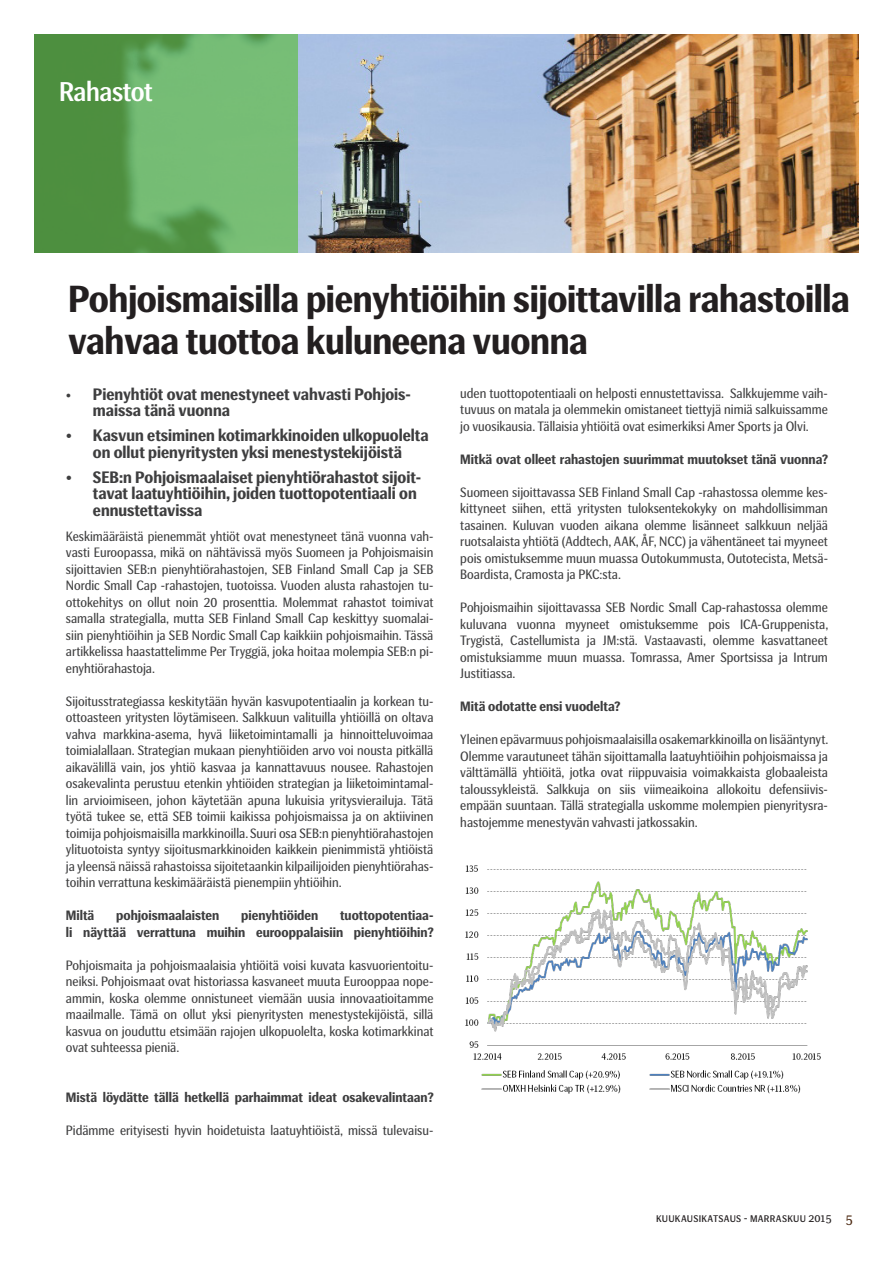
<style>
.page{position:relative;width:893px;height:1263px;background:#fff}
.page>*{position:absolute;margin:0;border:0;box-sizing:border-box;transform-origin:0 0}
.Headline_1_25_28{font:700 37.5px/42px "SEB Basic";letter-spacing:-.01em;color:#231f20}
.t1{font:500 27px "SEB Basic";letter-spacing:-.015em;color:#fff}
.t2{font:700 16.5px/16.5px "SEB Basic";color:#3e3e3f}
.t3{font:14.25px "SEB Basic";color:#4c2911}
.Body_text_9_11{font:13.5px/16.5px "SEB Basic";color:#3e3e3f;text-align:justify}
.Body_text_9_11-2{font:700 13.5px/16.5px "SEB Basic";color:#3e3e3f;text-align:right}
.t4{font:12px "SEB Basic";letter-spacing:.02em;color:#231f20}
.s1{font-size:14.25px}
</style>
<div class="page">
<img style="left:298px;top:34px;width:561px;height:219px">
<svg style="left:34px;top:34px;width:264px;height:219px;background:#64a95d"></svg>
<img style="left:465px;top:865px;width:356px;height:229px">
<h2 class="t1" style="left:59px;top:77px;width:95px">Rahastot</h2>
<p class="Headline_1_25_28" style="left:68px;top:279px;width:783px">Pohjoismaisilla pienyhtiöihin sijoittavilla rahastoilla vahvaa tuottoa kuluneena vuonna</p>
<p class="t2" style="left:93px;top:386px;width:320px;text-indent:-27px"><span class="s1">•</span> Pienyhtiöt ovat menestyneet vahvasti Pohjois&shy;maissa tänä vuonna</p>
<p class="t2" style="left:66px;top:428px;width:364px;text-align:center">• Kasvun etsiminen kotimarkkinoiden ulkopuolelta on ollut pienyritysten yksi menestystekijöistä</p>
<p class="t2" style="left:93px;top:469px;width:330px;text-indent:-27px">• SEB:n Pohjoismaalaiset pienyhtiörahastot sijoit&shy;tavat laatuyhtiöihin, joiden tuottopotentiaali on ennustettavissa</p>
<p class="Body_text_9_11" style="left:66px;top:528px;width:369px">Keskimääräistä pienemmät yhtiöt ovat menestyneet tänä vuonna vah&shy;vasti Euroopassa, mikä on nähtävissä myös Suomeen ja Pohjoismaisin sijoittavien SEB:n pienyhtiörahastojen, SEB Finland Small Cap ja SEB Nordic Small Cap -rahastojen, tuotoissa. Vuoden alusta rahastojen tu&shy;ottokehitys on ollut noin 20 prosenttia. Molemmat rahastot toimivat samalla strategialla, mutta SEB Finland Small Cap keskittyy suomalai&shy;siin pienyhtiöihin ja SEB Nordic Small Cap kaikkiin pohjoismaihin. Tässä artikkelissa haastattelimme Per Tryggiä, joka hoitaa molempia SEB:n pi&shy;enyhtiörahastoja.</p>
<p class="Body_text_9_11" style="left:66px;top:693px;width:369px">Sijoitusstrategiassa keskitytään hyvän kasvupotentiaalin ja korkean tu&shy;ottoasteen yritysten löytämiseen. Salkkuun valituilla yhtiöillä on oltava vahva markkina-asema, hyvä liiketoimintamalli ja hinnoitteluvoimaa toimialallaan. Strategian mukaan pienyhtiöiden arvo voi nousta pitkällä aikavälillä vain, jos yhtiö kasvaa ja kannattavuus nousee. Rahastojen osakevalinta perustuu etenkin yhtiöiden strategian ja liiketoimintamal&shy;lin arvioimiseen, johon käytetään apuna lukuisia yritysvierailuja. Tätä työtä tukee se, että SEB toimii kaikissa pohjoismaissa ja on aktiivinen toimija pohjoismaisilla markkinoilla. Suuri osa SEB:n pienyhtiörahastojen ylituotoista syntyy sijoitusmarkkinoiden kaikkein pienimmistä yhtiöistä ja yleensä näissä rahastoissa sijoitetaankin kilpailijoiden pienyhtiörahas&shy;toihin verrattuna keskimääräistä pienempiin yhtiöihin.</p>
<p class="Body_text_9_11-2" style="left:66px;top:908px;width:30px">Miltä</p>
<p class="Body_text_9_11-2" style="left:116px;top:908px;width:105px">pohjoismaalaisten</p>
<p class="Body_text_9_11-2" style="left:241px;top:908px;width:79px">pienyhtiöiden</p>
<p class="Body_text_9_11-2" style="left:66px;top:908px;width:369px">tuottopotentiaa-<br>li näyttää verrattuna muihin eurooppalaisiin pienyhtiöihin?</p>
<p class="Body_text_9_11" style="left:66px;top:957px;width:369px">Pohjoismaita ja pohjoismaalaisia yhtiöitä voisi kuvata kasvuorientoitu&shy;neiksi. Pohjoismaat ovat historiassa kasvaneet muuta Eurooppaa nope&shy;ammin, koska olemme onnistuneet viemään uusia innovaatioitamme maailmalle. Tämä on ollut yksi pienyritysten menestystekijöistä, sillä kasvua on jouduttu etsimään rajojen ulkopuolelta, koska kotimarkkinat ovat suhteessa pieniä.</p>
<p class="Body_text_9_11-2" style="left:66px;top:1089px;width:369px">Mistä löydätte tällä hetkellä parhaimmat ideat osakevalintaan?</p>
<p class="Body_text_9_11" style="left:66px;top:1122px;width:369px">Pidämme erityisesti hyvin hoidetuista laatuyhtiöistä, missä tulevaisu-</p>
<p class="Body_text_9_11" style="left:460px;top:385px;width:369px">uden tuottopotentiaali on helposti ennustettavissa. Salkkujemme vaih&shy;tuvuus on matala ja olemmekin omistaneet tiettyjä nimiä salkuissamme jo vuosikausia. Tällaisia yhtiöitä ovat esimerkiksi Amer Sports ja Olvi.</p>
<p class="Body_text_9_11-2" style="left:460px;top:451px;width:369px">Mitkä ovat olleet rahastojen suurimmat muutokset tänä vuonna?</p>
<p class="Body_text_9_11" style="left:460px;top:484px;width:369px">Suomeen sijoittavassa SEB Finland Small Cap -rahastossa olemme kes&shy;kittyneet siihen, että yritysten tuloksentekokyky on mahdollisimman tasainen. Kuluvan vuoden aikana olemme lisänneet salkkuun neljää ruotsalaista yhtiötä (Addtech, AAK, ÅF, NCC) ja vähentäneet tai myyneet pois omistuksemme muun muassa Outokummusta, Outotecista, Metsä-Boardista, Cramosta ja PKC:sta.</p>
<p class="Body_text_9_11" style="left:460px;top:599px;width:370px">Pohjoismaihin sijoittavassa SEB Nordic Small Cap-rahastossa olemme kuluvana vuonna myyneet omistuksemme pois ICA-Gruppenista, Trygistä, Castellumista ja JM:stä. Vastaavasti, olemme kasvattaneet omistuksiamme muun muassa. Tomrassa, Amer Sportsissa ja Intrum Justitiassa.</p>
<p class="Body_text_9_11-2" style="left:460px;top:698px;width:161px">Mitä odotatte ensi vuodelta?</p>
<p class="Body_text_9_11" style="left:460px;top:731px;width:370px">Yleinen epävarmuus pohjoismaalaisilla osakemarkkinoilla on lisääntynyt.<br>Olemme varautuneet tähän sijoittamalla laatuyhtiöihin pohjoismaissa ja välttämällä yhtiöitä, jotka ovat riippuvaisia voimakkaista globaaleista taloussykleistä. Salkkuja on siis viimeaikoina allokoitu defensiivis&shy;empään suuntaan. Tällä strategialla uskomme molempien pienyritysra&shy;hastojemme menestyvän vahvasti jatkossakin.</p>
<p class="t4" style="left:656px;top:1211px;width:177px">Kuukausikatsaus - MARRASKUU 2015</p>
<p class="t3" style="left:846px;top:1211px;width:8px">5</p>
</div>
